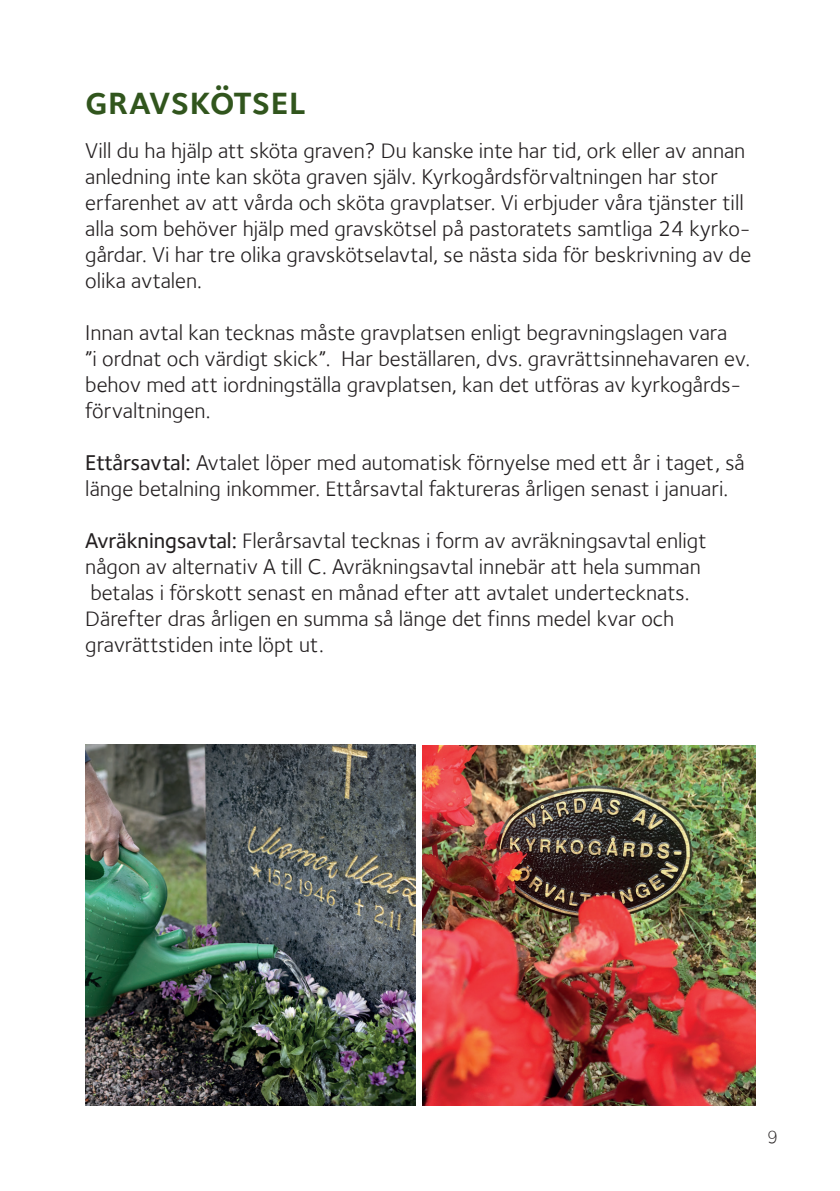
<style>
.page{position:relative;width:840px;height:1191px;background:#fff}
.page>*{position:absolute;margin:0;border:0;box-sizing:border-box;transform-origin:0 0}
.t1{font:40px "Foundry Sterling Demi Expert";color:#31551d}
.t2{font:22px/26px "Foundry Sterling";color:#231f20}
.t3{font:20px "Foundry Sterling Light OSF";color:#231f20}
.s1{font-weight:500}
</style>
<div class="page">
<img style="left:422px;top:745px;width:333px;height:360px">
<img style="left:85px;top:744px;width:330px;height:362px">
<h1 class="t1" style="left:85px;top:76px;width:222px">gravskötsel</h1>
<p class="t2" style="left:85px;top:137px;width:667px">Vill du ha hjälp att sköta graven? Du kanske inte har tid, ork eller av annan anledning inte kan sköta graven själv. Kyrkogårdsförvaltningen har stor erfarenhet av att vårda och sköta gravplatser. Vi erbjuder våra tjänster till alla som behöver hjälp med gravskötsel på pastoratets samtliga 24 kyrko&shy;gårdar. Vi har tre olika gravskötselavtal, se nästa sida för beskrivning av de olika avtalen.</p>
<p class="t2" style="left:85px;top:319px;width:666px">Innan avtal kan tecknas måste gravplatsen enligt begravningslagen vara<br>”i ordnat och värdigt skick”. Har beställaren, dvs. gravrättsinnehavaren ev. behov med att iordningställa gravplatsen, kan det utföras av kyrkogårds&shy;förvaltningen.</p>
<p class="t2" style="left:85px;top:449px;width:660px"><span class="s1">Ettårsavtal:</span> Avtalet löper med automatisk förnyelse med ett år i taget, så länge betalning inkommer. Ettårsavtal faktureras årligen senast i januari.</p>
<p class="t2" style="left:85px;top:527px;width:622px"><span class="s1">Avräkningsavtal:</span> Flerårsavtal tecknas i form av avräkningsavtal enligt någon av alternativ A till C. Avräkningsavtal innebär att hela summan betalas i förskott senast en månad efter att avtalet undertecknats.<br>Därefter dras årligen en summa så länge det finns medel kvar och gravrättstiden inte löpt ut.</p>
<p class="t3" style="left:767px;top:1122px;width:12px">9</p>
</div>
